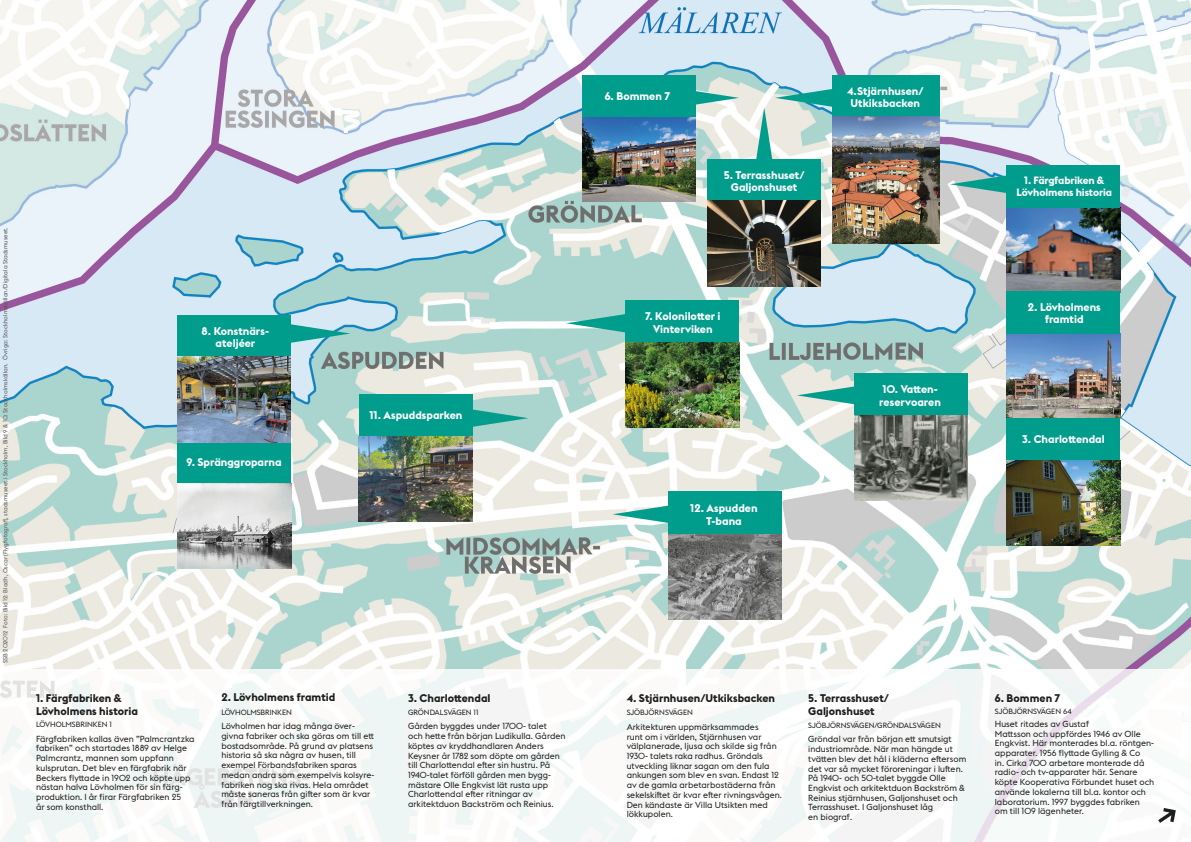
<style>
.page{position:relative;width:1191px;height:842px;background:#fff}
.page>*{position:absolute;margin:0;border:0;box-sizing:border-box;transform-origin:0 0}
.t1{font:700 11px/12px "Stockholm Type";color:#fff;text-align:center}
.t2{font:700 11px/13px "Stockholm Type";color:#1d1d1b}
.t3{font:700 10.5px/11.5px "Stockholm Type";letter-spacing:-.01em;color:#fff;text-align:center}
.t4{font:8.7px/9.7px "Stockholm Type";color:#1d1d1b}
.t5{font:7.5px "Stockholm Type";color:#1d1d1b}
.t6{font:6px "Stockholm Type";color:#575756}
</style>
<div class="page">
<img style="left:0;top:0;width:1191px;height:669px">
<div style="left:0;top:669px;width:1191px;height:173px;background:linear-gradient(to right,#f7f9f8,#f8f9f9)"></div>
<div style="left:626px;top:300px;width:113px;height:42px;background:#009d8d"></div>
<img style="left:1006px;top:208px;width:114px;height:83px">
<img style="left:1006px;top:333px;width:114px;height:85px">
<svg style="left:566px;top:314px;width:60px;height:18px"></svg>
<div style="left:1006px;top:291px;width:114px;height:42px;background:#009d8d"></div>
<div style="left:178px;top:442px;width:113px;height:42px;background:#009d8d"></div>
<div style="left:359px;top:394px;width:113px;height:43px;background:#009d8d"></div>
<div style="left:582px;top:75px;width:114px;height:42px;background:#009d8d"></div>
<div style="left:177px;top:315px;width:114px;height:43px;background:#009d8d"></div>
<div style="left:1006px;top:165px;width:114px;height:43px;background:#009d8d"></div>
<svg style="left:950px;top:175px;width:56px;height:18px"></svg>
<div style="left:1006px;top:418px;width:114px;height:43px;background:#009d8d"></div>
<svg style="left:291px;top:324px;width:59px;height:19px"></svg>
<div style="left:668px;top:492px;width:113px;height:42px;background:#009d8d"></div>
<svg style="left:612px;top:505px;width:56px;height:18px"></svg>
<svg style="left:696px;top:89px;width:43px;height:18px"></svg>
<svg style="left:472px;top:409px;width:56px;height:18px"></svg>
<div style="left:854px;top:373px;width:114px;height:42px;background:#009d8d"></div>
<svg style="left:797px;top:386px;width:57px;height:19px"></svg>
<div style="left:832px;top:75px;width:108px;height:42px;background:#009d8d"></div>
<img style="left:1006px;top:460px;width:114px;height:85px">
<img style="left:832px;top:116px;width:108px;height:128px">
<svg style="left:755px;top:89px;width:79px;height:78px;background:#b3d7d1"></svg>
<div style="left:707px;top:159px;width:114px;height:42px;background:#009d8d"></div>
<img style="left:707px;top:201px;width:114px;height:85px">
<svg style="left:1158px;top:808px;width:17px;height:15px"></svg>
<img style="left:582px;top:117px;width:114px;height:85px">
<img style="left:626px;top:342px;width:113px;height:85px">
<img style="left:177px;top:357px;width:114px;height:85px">
<img style="left:178px;top:484px;width:113px;height:85px">
<img style="left:854px;top:415px;width:114px;height:85px">
<img style="left:359px;top:436px;width:113px;height:85px">
<img style="left:668px;top:534px;width:113px;height:85px">
<p class="t6" style="left:1px;top:663px;width:437px;rotate:-90deg">SSB 202012 Foto: Bild 12: Bladh, Oscar (Flygfotograf), stadsmuseet i Stockholm, Bild 9 &amp; 10: Stockholmskällan. Övriga: Stockholmskällan/Digitala Stadsmuseet.</p>
<p class="t1" style="left:202px;top:324px;width:69px">8. Konstnärs&shy;ateljéer</p>
<p class="t1" style="left:186px;top:456px;width:97px">9. Spränggroparna</p>
<p class="t1" style="left:369px;top:409px;width:94px">11. Aspuddsparken</p>
<p class="t2" style="left:36px;top:691px;width:104px">1. Färgfabriken &amp;<br>Lövholmens historia</p>
<p class="t5" style="left:36px;top:719px;width:77px">LÖVHOLMSBRINKEN 1</p>
<p class="t4" style="left:36px;top:733px;width:160px">Färgfabriken kallas även ”Palmcrantzka fabriken” och startades 1889 av Helge Palmcrantz, mannen som uppfann kulsprutan. Det blev en färgfabrik när Beckers flyttade in 1902 och köpte upp nästan halva Lövholmen för sin färg&shy;produktion. I år firar Färgfabriken 25<br>år som konsthall.</p>
<p class="t2" style="left:221px;top:690px;width:116px">2. Lövholmens framtid</p>
<p class="t5" style="left:221px;top:707px;width:72px">LÖVHOLMSBRINKEN</p>
<p class="t4" style="left:221px;top:721px;width:154px">Lövholmen har idag många över&shy;givna fabriker och ska göras om till ett bostadsområde. På grund av platsens historia så ska några av husen, till exempel Förbandsfabriken sparas medan andra som exempelvis kolsyre&shy;fabriken nog ska rivas. Hela området måste saneras från gifter som är kvar från färgtillverkningen.</p>
<p class="t2" style="left:408px;top:691px;width:84px">3. Charlottendal</p>
<p class="t5" style="left:408px;top:707px;width:72px">GRÖNDALSVÄGEN 11</p>
<p class="t4" style="left:408px;top:721px;width:159px">Gården byggdes under 1700- talet<br>och hette från början Ludikulla. Gården köptes av kryddhandlaren Anders Keysner år 1782 som döpte om gården till Charlottendal efter sin hustru. På 1940-talet förföll gården men bygg&shy;mästare Olle Engkvist lät rusta upp Charlottendal efter ritningar av arkitektduon Backström och Reinius.</p>
<p class="t1" style="left:604px;top:89px;width:67px">6. Bommen 7</p>
<p class="t1" style="left:724px;top:168px;width:82px">5. Terrasshuset/<br>Galjonshuset</p>
<p class="t1" style="left:847px;top:84px;width:78px">4.Stjärnhusen/<br>Utkiksbacken</p>
<p class="t1" style="left:645px;top:309px;width:77px;line-height:13px">7. Kolonilotter i<br>Vinterviken</p>
<p class="t1" style="left:690px;top:501px;width:69px;line-height:13px">12. Aspudden<br>T-bana</p>
<p class="t1" style="left:879px;top:382px;width:63px;line-height:13px;text-align:left">10. Vatten&shy;reservoaren</p>
<p class="t3" style="left:1016px;top:174px;width:97px">1. Färgfabriken &amp;<br>Lövholmens historia</p>
<p class="t1" style="left:1027px;top:301px;width:74px">2. Lövholmens framtid</p>
<p class="t1" style="left:1022px;top:432px;width:84px">3. Charlottendal</p>
<p class="t2" style="left:626px;top:691px;width:150px">4. Stjärnhusen/Utkiksbacken</p>
<p class="t5" style="left:626px;top:708px;width:68px">SJÖBJÖRNSVÄGEN</p>
<p class="t4" style="left:626px;top:722px;width:157px">Arkitekturen uppmärksammades<br>runt om i världen, Stjärnhusen var välplanerade, ljusa och skilde sig från 1930- talets raka radhus. Gröndals utveckling liknar sagan om den fula ankungen som blev en svan. Endast 12 av de gamla arbetarbostäderna från sekelskiftet är kvar efter rivningsvågen.<br>Den kändaste är Villa Utsikten med lökkupolen.</p>
<p class="t2" style="left:808px;top:691px;width:82px">5. Terrasshuset/<br>Galjonshuset</p>
<p class="t5" style="left:808px;top:720px;width:134px">SJÖBJÖRNSVÄGEN/GRÖNDALSVÄGEN</p>
<p class="t4" style="left:808px;top:734px;width:159px">Gröndal var från början ett smutsigt industriområde. När man hängde ut tvätten blev det hål i kläderna eftersom det var så mycket föroreningar i luften.<br>På 1940- och 50-talet byggde Olle Engkvist och arkitektduon Backström &amp; Reinius stjärnhusen, Galjonshuset och Terrasshuset. I Galjonshuset låg<br>en biograf.</p>
<p class="t2" style="left:995px;top:691px;width:67px">6. Bommen 7</p>
<p class="t5" style="left:995px;top:706px;width:78px">SJÖBJÖRNSVÄGEN 64</p>
<p class="t4" style="left:995px;top:718px;width:161px">Huset ritades av Gustaf<br>Mattsson och uppfördes 1946 av Olle Engkvist. Här monterades bl.a. röntgen&shy;apparater. 1956 flyttade Gylling &amp; Co<br>in. Cirka 700 arbetare monterade då radio- och tv-apparater här. Senare köpte Kooperativa Förbundet huset och använde lokalerna till bl.a. kontor och laboratorium. 1997 byggdes fabriken om till 109 lägenheter.</p>
</div>
